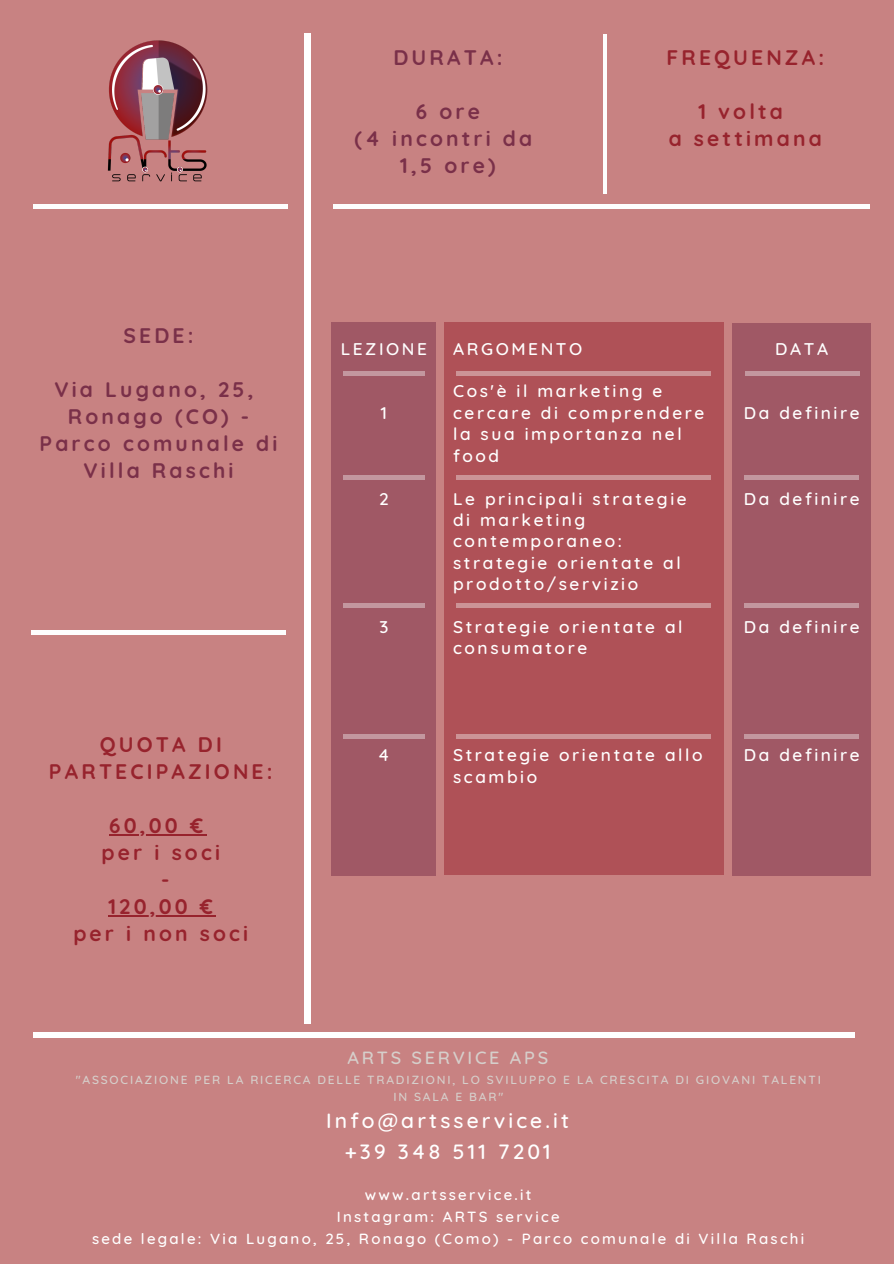
<style>
.page{position:relative;width:894px;height:1264px;background:#fff}
.page>*{position:absolute;margin:0;border:0;box-sizing:border-box;transform-origin:0 0}
.t1{font:700 21px "Quicksand";letter-spacing:.15em;color:#7a3049}
.t2{font:700 21px "Quicksand";letter-spacing:.15em;color:#97232d}
.t3{font:500 21px "Quicksand";letter-spacing:.15em;color:#fff}
.t4{font:500 18px "Quicksand";letter-spacing:.15em;color:#d6cfcb}
.t5{font:500 17.25px/21.5px "Quicksand";letter-spacing:.15em;color:#fff}
.t6{font:500 15px "Quicksand";letter-spacing:.15em;color:#fff}
.t7{font:500 12px/17px "Quicksand";letter-spacing:.15em;color:#d6cfcb;text-align:center}
</style>
<div class="page">
<div style="left:0;top:0;width:893px;height:1263px;background:#c88282"></div>
<img style="left:107px;top:40px;width:101px;height:142px">
<div style="left:304px;top:34px;width:6px;height:989px;background:#fff"></div>
<svg style="left:603px;top:34px;width:3px;height:160px"></svg>
<div style="left:33px;top:1032px;width:821px;height:5px;background:#fff"></div>
<hr style="left:109px;top:834px;width:97px;height:1px;background:#97232d">
<hr style="left:108px;top:915px;width:108px;height:1px;background:#97232d">
<hr style="left:33px;top:204px;width:255px;height:4px;background:#fdfdfd">
<hr style="left:31px;top:630px;width:255px;height:4px;background:#fdfdfd">
<hr style="left:333px;top:204px;width:536px;height:4px;background:#fdfdfd">
<div style="left:444px;top:322px;width:279px;height:553px;background:#af5157"></div>
<div style="left:331px;top:322px;width:105px;height:554px;background:#a05865"></div>
<div style="left:732px;top:322px;width:138px;height:553px;background:#a05865"></div>
<div style="left:456px;top:371px;width:254px;height:5px;background:#cc9396"></div>
<div style="left:343px;top:371px;width:81px;height:5px;background:#c3979f"></div>
<div style="left:343px;top:475px;width:81px;height:5px;background:#c3979f"></div>
<div style="left:343px;top:603px;width:81px;height:5px;background:#c3979f"></div>
<hr style="left:343px;top:734px;width:81px;height:4px;background:#c3979f">
<div style="left:456px;top:475px;width:254px;height:5px;background:#cc9396"></div>
<div style="left:745px;top:371px;width:114px;height:5px;background:#c3979f"></div>
<div style="left:744px;top:475px;width:114px;height:5px;background:#c3979f"></div>
<hr style="left:744px;top:734px;width:114px;height:4px;background:#c3979f">
<div style="left:744px;top:603px;width:114px;height:5px;background:#c3979f"></div>
<div style="left:456px;top:603px;width:254px;height:5px;background:#cc9396"></div>
<hr style="left:456px;top:734px;width:254px;height:4px;background:#cc9396">
<p class="t1" style="left:123px;top:322px;width:71px">SEDE:</p>
<p class="t1" style="left:54px;top:376px;width:201px">Via Lugano, 25,</p>
<p class="t1" style="left:68px;top:403px;width:183px">Ronago (CO) -</p>
<p class="t1" style="left:40px;top:430px;width:239px">Parco comunale di</p>
<p class="t1" style="left:83px;top:457px;width:151px">Villa Raschi</p>
<p class="t2" style="left:100px;top:731px;width:123px">QUOTA DI</p>
<p class="t2" style="left:49px;top:758px;width:225px">PARTECIPAZIONE:</p>
<p class="t2" style="left:109px;top:812px;width:95px">60,00 €</p>
<p class="t2" style="left:102px;top:839px;width:120px">per i soci</p>
<p class="t2" style="left:161px;top:866px;width:10px">-</p>
<p class="t2" style="left:108px;top:893px;width:106px">120,00 €</p>
<p class="t2" style="left:73px;top:920px;width:176px">per i non soci</p>
<p class="t1" style="left:393px;top:44px;width:110px">DURATA:</p>
<p class="t1" style="left:415px;top:98px;width:66px">6 ore</p>
<p class="t1" style="left:354px;top:125px;width:179px">(4 incontri da</p>
<p class="t1" style="left:400px;top:152px;width:97px">1,5 ore)</p>
<p class="t2" style="left:666px;top:44px;width:159px">FREQUENZA:</p>
<p class="t2" style="left:698px;top:98px;width:86px">1 volta</p>
<p class="t2" style="left:668px;top:125px;width:155px">a settimana</p>
<p class="t5" style="left:340px;top:337px;width:88px">LEZIONE</p>
<p class="t5" style="left:381px;top:401px;width:8px">1</p>
<p class="t5" style="left:379px;top:487px;width:11px">2</p>
<p class="t5" style="left:379px;top:615px;width:10px">3</p>
<p class="t5" style="left:453px;top:337px;width:131px">ARGOMENTO</p>
<p class="t5" style="left:453px;top:380px;width:253px">Cos'è il marketing e cercare di comprendere la sua importanza nel food</p>
<p class="t5" style="left:453px;top:487px;width:235px">Le principali strategie di marketing contemporaneo: strategie orientate al prodotto/servizio</p>
<p class="t5" style="left:453px;top:615px;width:231px">Strategie orientate al consumatore</p>
<p class="t5" style="left:775px;top:337px;width:54px">DATA</p>
<p class="t5" style="left:743px;top:401px;width:117px">Da definire</p>
<p class="t5" style="left:743px;top:487px;width:117px">Da definire</p>
<p class="t5" style="left:743px;top:615px;width:117px">Da definire</p>
<p class="t5" style="left:378px;top:744px;width:13px">4</p>
<p class="t5" style="left:453px;top:744px;width:251px">Strategie orientate allo scambio</p>
<p class="t5" style="left:743px;top:744px;width:117px">Da definire</p>
<p class="t4" style="left:347px;top:1046px;width:202px">ARTS SERVICE APS</p>
<p class="t7" style="left:76px;top:1071px;width:746px">"ASSOCIAZIONE PER LA RICERCA DELLE TRADIZIONI, LO SVILUPPO E LA CRESCITA DI GIOVANI TALENTI<br>IN SALA E BAR"</p>
<p class="t3" style="left:326px;top:1107px;width:244px">Info@artsservice.it</p>
<p class="t3" style="left:344px;top:1138px;width:207px">+39 348 511 7201</p>
<p class="t6" style="left:365px;top:1185px;width:168px">www.artsservice.it</p>
<p class="t6" style="left:336px;top:1207px;width:224px">Instagram: ARTS service</p>
<p class="t6" style="left:92px;top:1229px;width:713px">sede legale: Via Lugano, 25, Ronago (Como) - Parco comunale di Villa Raschi</p>
</div>
